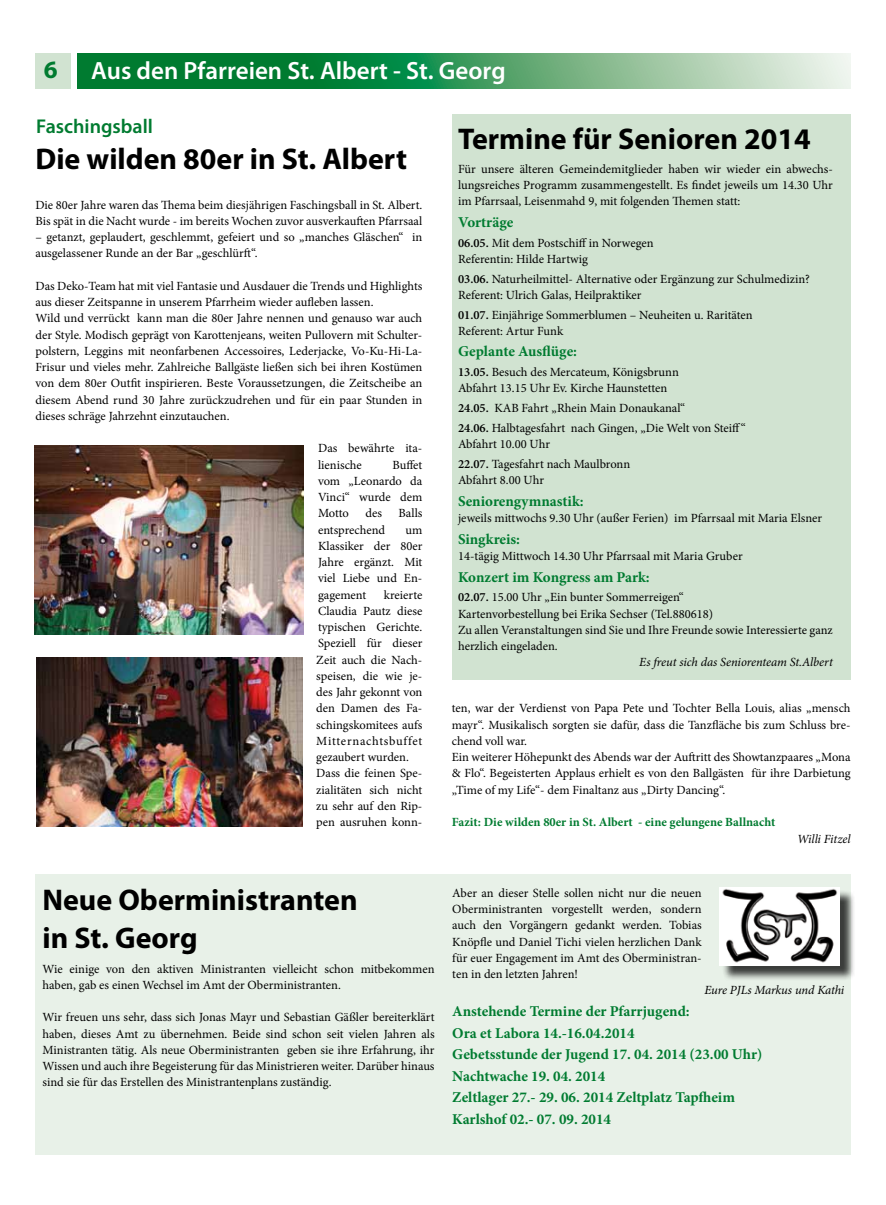
<style>
.page{position:relative;width:886px;height:1205px;background:#fff}
.page>*{position:absolute;margin:0;border:0;box-sizing:border-box;transform-origin:0 0}
.t1{font:700 30px/37.5px "Myriad Pro";color:#000}
.t2{font:600 25px "Myriad Pro";color:#fff}
.t3{font:700 25px "Myriad Pro";color:#007b30}
.t4{font:600 20px "Myriad Pro";color:#007b30}
.t5{font:700 15px/21.5px "Minion Pro";color:#007b30}
.t6{font:12.5px/16.2px "Minion Pro";color:#000}
.t7{font:italic 12.5px "Minion Pro";letter-spacing:-.01em;color:#000}
.t8{font:700 12.5px "Minion Pro";color:#007b30}
.s1{font-weight:600}
</style>
<div class="page">
<div style="left:452px;top:114px;width:398px;height:566px;background:#d1e3d1"></div>
<div style="left:35px;top:874px;width:815px;height:280px;background:#e8f1e8"></div>
<svg style="left:78px;top:53px;width:772px;height:36px;background:#4fa36d"></svg>
<div style="left:35px;top:53px;width:36px;height:36px;background:#d1e3d1"></div>
<div style="left:721px;top:889px;width:134px;height:92px;background:#000;opacity:.75"></div>
<img style="left:719px;top:888px;width:121px;height:77px">
<img style="left:35px;top:446px;width:269px;height:189px">
<img style="left:36px;top:658px;width:266px;height:169px">
<h2 class="t3" style="left:44px;top:53px;width:15px">6</h2>
<h2 class="t2" style="left:91px;top:55px;width:416px">Aus den Pfarreien St. Albert - St. Georg</h2>
<h3 class="t4" style="left:36px;top:113px;width:118px">Faschingsball</h3>
<h1 class="t1" style="left:458px;top:119px;width:354px">Termine für Senioren 2014</h1>
<p class="t6" style="left:458px;top:161px;width:376px;text-align:justify">Für unsere älteren Gemeindemitglieder haben wir wieder ein abwechs&shy;lungsreiches Programm zusammengestellt. Es findet jeweils um 14.30 Uhr im Pfarrsaal, Leisenmahd 9, mit folgenden Themen statt:</p>
<p class="t5" style="left:458px;top:211px;width:57px">Vorträge</p>
<p class="t6" style="left:458px;top:234px;width:197px"><span class="s1">06.05.</span> Mit dem Postschiff in Norwegen<br>Referentin: Hilde Hartwig</p>
<p class="t6" style="left:458px;top:270px;width:353px"><span class="s1">03.06.</span> Naturheilmittel- Alternative oder Ergänzung zur Schulmedizin?<br>Referent: Ulrich Galas, Heilpraktiker</p>
<p class="t6" style="left:458px;top:306px;width:296px"><span class="s1">01.07.</span> Einjährige Sommerblumen – Neuheiten u. Raritäten<br>Referent: Artur Funk</p>
<p class="t5" style="left:458px;top:341px;width:120px">Geplante Ausflüge:</p>
<p class="t6" style="left:458px;top:364px;width:222px"><span class="s1">13.05.</span> Besuch des Mercateum, Königsbrunn<br>Abfahrt 13.15 Uhr Ev. Kirche Haunstetten</p>
<p class="t6" style="left:458px;top:398px;width:289px;line-height:19.8px"><span class="s1">24.05.</span> KAB Fahrt „Rhein Main Donaukanal“<br><span class="s1">24.06.</span> Halbtagesfahrt nach Gingen, „Die Welt von Steiff“</p>
<p class="t6" style="left:458px;top:434px;width:174px;line-height:19.8px">Abfahrt 10.00 Uhr<br><span class="s1">22.07.</span> Tagesfahrt nach Maulbronn</p>
<p class="t6" style="left:458px;top:472px;width:87px">Abfahrt 8.00 Uhr</p>
<p class="t5" style="left:458px;top:490px;width:127px">Seniorengymnastik:</p>
<p class="t6" style="left:458px;top:510px;width:366px">jeweils mittwochs 9.30 Uhr (außer Ferien) im Pfarrsaal mit Maria Elsner</p>
<p class="t5" style="left:458px;top:528px;width:64px">Singkreis:</p>
<p class="t6" style="left:458px;top:548px;width:286px">14-tägig Mittwoch 14.30 Uhr Pfarrsaal mit Maria Gruber</p>
<p class="t5" style="left:458px;top:566px;width:193px">Konzert im Kongress am Park:</p>
<p class="t6" style="left:458px;top:589px;width:376px"><span class="s1">02.07.</span> 15.00 Uhr „Ein bunter Sommerreigen“<br>Kartenvorbestellung bei Erika Sechser (Tel.880618)<br>Zu allen Veranstaltungen sind Sie und Ihre Freunde sowie Interessierte ganz herzlich eingeladen.</p>
<p class="t7" style="left:639px;top:654px;width:195px">Es freut sich das Seniorenteam St.Albert</p>
<h1 class="t1" style="left:35px;top:139px;width:373px">Die wilden 80er in St. Albert</h1>
<p class="t6" style="left:35px;top:197px;width:388px">Die 80er Jahre waren das Thema beim diesjährigen Faschingsball in St. Albert.<br>Bis spät in die Nacht wurde - im bereits Wochen zuvor ausverkauften Pfarrsaal</p>
<p class="t6" style="left:35px;top:229px;width:388px">– getanzt, geplaudert, geschlemmt, gefeiert und so „manches Gläschen“ in ausgelassener Runde an der Bar „geschlürft“.</p>
<p class="t6" style="left:35px;top:278px;width:388px">Das Deko-Team hat mit viel Fantasie und Ausdauer die Trends und Highlights aus dieser Zeitspanne in unserem Pfarrheim wieder aufleben lassen.<br>Wild und verrückt kann man die 80er Jahre nennen und genauso war auch der Style. Modisch geprägt von Karottenjeans, weiten Pullovern mit Schulter&shy;polstern, Leggins mit neonfarbenen Accessoires, Lederjacke, Vo-Ku-Hi-La-Frisur und vieles mehr. Zahlreiche Ballgäste ließen sich bei ihren Kostümen von dem 80er Outfit inspirieren. Beste Voraussetzungen, die Zeitscheibe an diesem Abend rund 30 Jahre zurückzudrehen und für ein paar Stunden in dieses schräge Jahrzehnt einzutauchen.</p>
<p class="t6" style="left:318px;top:440px;width:106px">Das bewährte ita&shy;lienische</p>
<p class="t6" style="left:318px;top:457px;width:106px;text-align:justify;text-indent:74px">Buffet vom „Leonardo da Vinci“ wurde dem Motto</p>
<p class="t6" style="left:365px;top:505px;width:18px">des</p>
<p class="t6" style="left:398px;top:505px;width:25px">Balls</p>
<p class="t6" style="left:318px;top:522px;width:69px">entsprechend</p>
<p class="t6" style="left:318px;top:522px;width:106px;text-align:justify;text-indent:87px">um Klassiker der 80er Jahre ergänzt. Mit viel Liebe und En&shy;gagement</p>
<p class="t6" style="left:316px;top:587px;width:108px;text-indent:68px">kreierte<br>Claudia Pautz diese typischen Gerichte.<br>Speziell für dieser<br>Zeit auch die Nach&shy;speisen, die wie je&shy;des Jahr gekonnt von den Damen des Fa&shy;schingskomitees aufs<br>Mitternachtsbuffet gezaubert wurden.<br>Dass die feinen Spe&shy;zialitäten sich nicht zu sehr auf den Rip&shy;pen ausruhen konn-</p>
<p class="t6" style="left:452px;top:700px;width:400px">ten, war der Verdienst von Papa Pete und Tochter Bella Louis, alias „mensch mayr“. Musikalisch sorgten sie dafür, dass die Tanzfläche bis zum Schluss bre&shy;chend voll war.<br>Ein weiterer Höhepunkt des Abends war der Auftritt des Showtanzpaares „Mona &amp; Flo“. Begeisterten Applaus erhielt es von den Ballgästen für ihre Darbietung „Time of my Life“- dem Finaltanz aus „Dirty Dancing“.</p>
<p class="t8" style="left:452px;top:813px;width:325px">Fazit: Die wilden 80er in St. Albert - eine gelungene Ballnacht</p>
<p class="t7" style="left:797px;top:830px;width:55px">Willi Fitzel</p>
<h1 class="t1" style="left:43px;top:880px;width:317px">Neue Oberministranten in St. Georg</h1>
<p class="t6" style="left:43px;top:960px;width:393px">Wie einige von den aktiven Ministranten vielleicht schon mitbekommen haben, gab es einen Wechsel im Amt der Oberministranten.</p>
<p class="t6" style="left:43px;top:1009px;width:394px;text-align:justify">Wir freuen uns sehr, dass sich Jonas Mayr und Sebastian Gäßler bereiterklärt haben, dieses Amt zu übernehmen. Beide sind schon seit vielen Jahren als Ministranten tätig. Als neue Oberministranten geben sie ihre Erfahrung, ihr Wissen und auch ihre Begeisterung für das Ministrieren weiter. Darüber hinaus sind sie für das Erstellen des Ministrantenplans zuständig.</p>
<p class="t6" style="left:452px;top:885px;width:251px;text-align:justify">Aber an dieser Stelle sollen nicht nur die neuen Oberministranten vorgestellt werden, sondern auch den Vorgängern gedankt werden. Tobias Knöpfle und Daniel Tichi vielen herzlichen Dank für euer Engagement im Amt des Oberministran&shy;ten in den letzten Jahren!</p>
<p class="t7" style="left:704px;top:982px;width:141px">Eure PJLs Markus und Kathi</p>
<p class="t5" style="left:452px;top:1000px;width:312px">Anstehende Termine der Pfarrjugend:<br>Ora et Labora 14.-16.04.2014<br>Gebetsstunde der Jugend 17. 04. 2014 (23.00 Uhr)<br>Nachtwache 19. 04. 2014<br>Zeltlager 27.- 29. 06. 2014 Zeltplatz Tapfheim Karlshof 02.- 07. 09. 2014</p>
</div>
